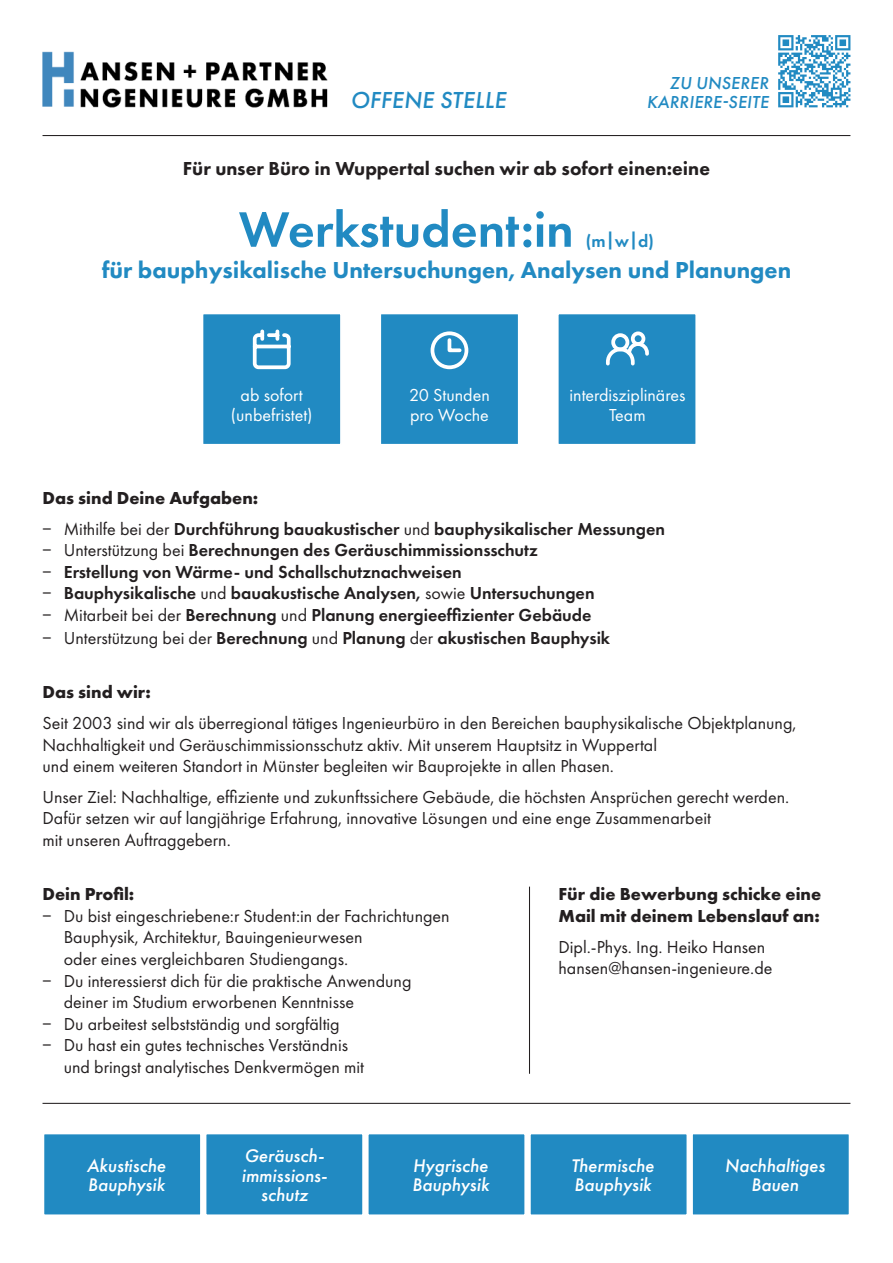
<style>
.page{position:relative;width:893px;height:1263px;background:#fff}
.page>*{position:absolute;margin:0;border:0;box-sizing:border-box;transform-origin:0 0}
.t1{font:600 51.6px "Futura PT";color:#218ac2}
.t2{font:800 24px "Futura PT";color:#218ac2}
.t3{font:italic 500 24px "Futura PT";letter-spacing:.01em;color:#218ac2}
.t4{font:800 19.5px "Futura PT";color:#231f20}
.t5{font:italic 500 18.9px/19.4px "Futura PT";color:#fff}
.t6{font:18px/21.6px "Futura PT";color:#231f20}
.t7{font:600 18px/21.6px "Futura PT";color:#231f20}
.t8{font:700 18px/21.6px "Futura PT";color:#231f20}
.t9{font:18px/19.5px "Futura PT";color:#fff;text-align:center}
.t10{font:italic 500 18px/19.5px "Futura PT";letter-spacing:.01em;color:#218ac2;text-align:right}
.t11{font:600 18px "Futura PT";color:#218ac2}
.s1{font-weight:700}
.s2{font-weight:400}
</style>
<div class="page">
<img style="left:42px;top:51px;width:286px;height:57px">
<hr style="left:43px;top:135px;width:807px;height:1px;background:#231f20">
<hr style="left:43px;top:1103px;width:807px;height:1px;background:#231f20">
<div style="left:43px;top:1132px;width:159px;height:84px;background:#218ac2;border:2px solid #fff"></div>
<div style="left:367px;top:1132px;width:159px;height:84px;background:#218ac2;border:2px solid #fff"></div>
<div style="left:205px;top:1132px;width:159px;height:84px;background:#218ac2;border:2px solid #fff"></div>
<div style="left:529px;top:1132px;width:159px;height:84px;background:#218ac2;border:2px solid #fff"></div>
<div style="left:691px;top:1132px;width:159px;height:84px;background:#218ac2;border:2px solid #fff"></div>
<div style="left:202px;top:313px;width:140px;height:133px;background:#218ac2;border:2px solid #fff"></div>
<svg style="left:252px;top:329px;width:39px;height:41px"></svg>
<div style="left:379px;top:313px;width:141px;height:133px;background:#218ac2;border:2px solid #fff"></div>
<svg style="left:430px;top:331px;width:39px;height:39px"></svg>
<div style="left:557px;top:313px;width:140px;height:133px;background:#218ac2;border:2px solid #fff"></div>
<svg style="left:696px;top:332px;width:1px;height:35px"></svg>
<svg style="left:778px;top:35px;width:72px;height:72px"></svg>
<svg style="left:606px;top:331px;width:43px;height:35px"></svg>
<hr style="left:529px;top:887px;width:1px;height:187px;background:#231f20">
<h2 class="t3" style="left:350px;top:85px;width:157px">OFFENE STELLE</h2>
<p class="t10" style="left:647px;top:73px;width:123px">ZU UNSERER<br>KARRIERE-SEITE</p>
<p class="t4" style="left:183px;top:157px;width:528px">Für unser Büro in Wuppertal suchen wir ab sofort einen:eine</p>
<h1 class="t1" style="left:239px;top:197px;width:336px">Werkstudent:in</h1>
<p class="t11" style="left:586px;top:229px;width:70px">(m|w|d)</p>
<h2 class="t2" style="left:102px;top:255px;width:691px">für bauphysikalische Untersuchungen, Analysen und Planungen</h2>
<p class="t9" style="left:231px;top:385px;width:83px">ab sofort (unbefristet)</p>
<p class="t9" style="left:409px;top:385px;width:82px;text-align:left">20 Stunden pro Woche</p>
<p class="t9" style="left:569px;top:385px;width:117px">interdisziplinäres<br>Team</p>
<p class="t7" style="left:43px;top:482px;width:624px;line-height:30.6px"><span class="s1">Das sind Deine Aufgaben:<br></span><span class="s2">− Mithilfe bei der</span> Durchführung bauakustischer <span class="s2">und</span> bauphysikalischer Messungen</p>
<p class="t7" style="left:43px;top:539px;width:554px"><span class="s2">− Unterstützung bei</span> Berechnungen des Geräuschimmissionsschutz<br><span class="s2">−</span> Erstellung von Wärme- und Schallschutznachweisen<br><span class="s2">−</span> Bauphysikalische <span class="s2">und</span> bauakustische Analysen, <span class="s2">sowie</span> Untersuchungen <span class="s2">− Mitarbeit bei der</span> Berechnung <span class="s2">und</span> Planung energieeffizienter Gebäude</p>
<p class="t7" style="left:43px;top:627px;width:569px"><span class="s2">− Unterstützung bei der</span> Berechnung <span class="s2">und</span> Planung <span class="s2">der</span> akustischen Bauphysik</p>
<p class="t8" style="left:43px;top:681px;width:110px">Das sind wir:</p>
<p class="t6" style="left:43px;top:712px;width:755px">Seit 2003 sind wir als überregional tätiges Ingenieurbüro in den Bereichen bauphysikalische Objektplanung,<br>Nachhaltigkeit und Geräuschimmissionsschutz aktiv. Mit unserem Hauptsitz in Wuppertal<br>und einem weiteren Standort in Münster begleiten wir Bauprojekte in allen Phasen.</p>
<p class="t6" style="left:43px;top:786px;width:748px">Unser Ziel: Nachhaltige, effiziente und zukunftssichere Gebäude, die höchsten Ansprüchen gerecht werden.<br>Dafür setzen wir auf langjährige Erfahrung, innovative Lösungen und eine enge Zusammenarbeit<br>mit unseren Auftraggebern.</p>
<p class="t8" style="left:43px;top:883px;width:93px">Dein Profil:</p>
<p class="t6" style="left:43px;top:905px;width:409px">− Du bist eingeschriebene:r Student:in der Fachrichtungen</p>
<p class="t6" style="left:64px;top:926px;width:300px">Bauphysik, Architektur, Bauingenieurwesen</p>
<p class="t6" style="left:64px;top:948px;width:286px">oder eines vergleichbaren Studiengangs.</p>
<p class="t6" style="left:43px;top:970px;width:371px">− Du interessierst dich für die praktische Anwendung</p>
<p class="t6" style="left:64px;top:991px;width:292px">deiner im Studium erworbenen Kenntnisse</p>
<p class="t6" style="left:43px;top:1013px;width:299px">− Du arbeitest selbstständig und sorgfältig</p>
<p class="t6" style="left:43px;top:1034px;width:307px">− Du hast ein gutes technisches Verständnis</p>
<p class="t6" style="left:64px;top:1056px;width:302px">und bringst analytisches Denkvermögen mit</p>
<p class="t8" style="left:558px;top:883px;width:264px">Für die Bewerbung schicke eine<br>Mail mit deinem Lebenslauf an:</p>
<p class="t6" style="left:558px;top:936px;width:215px">Dipl.-Phys. Ing. Heiko Hansen hansen@hansen-ingenieure.de</p>
<p class="t5" style="left:241px;top:1146px;width:87px;text-align:center">Geräusch&shy;immissions&shy;schutz</p>
<p class="t5" style="left:571px;top:1156px;width:84px">Thermische<br>Bauphysik</p>
<p class="t5" style="left:725px;top:1156px;width:102px;text-align:center">Nachhaltiges<br>Bauen</p>
<p class="t5" style="left:87px;top:1156px;width:80px">Akustische<br>Bauphysik</p>
<p class="t5" style="left:412px;top:1156px;width:79px">Hygrische<br>Bauphysik</p>
</div>
